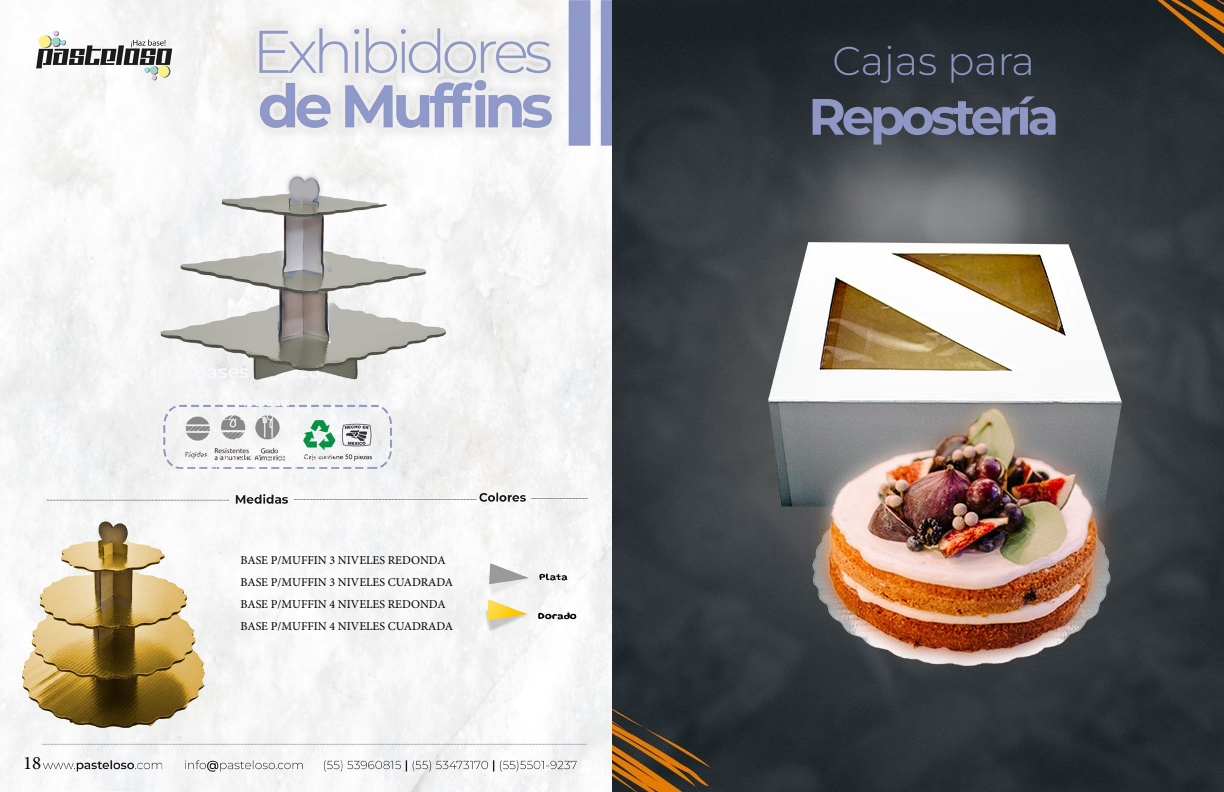
<style>
.page{position:relative;width:1224px;height:792px;background:#fff}
.page>*{position:absolute;margin:0;border:0;box-sizing:border-box;transform-origin:0 0}
.t1{font:700 51px "Montserrat";letter-spacing:-.08em;color:#8f98c4}
.t2{font:300 40px "Montserrat";color:#8f98c4}
.t3{font:19px "Minion Pro";color:#000}
.t4{font:12px/22px "Minion Pro";color:#000}
</style>
<div class="page">
<img style="left:0;top:0;width:1224px;height:792px">
<h3 class="t3" style="left:23px;top:750px;width:20px">18</h3>
<p class="t4" style="left:241px;top:549px;width:214px">BASE P/MUFFIN 3 NIVELES REDONDA<br>BASE P/MUFFIN 3 NIVELES CUADRADA<br>BASE P/MUFFIN 4 NIVELES REDONDA<br>BASE P/MUFFIN 4 NIVELES CUADRADA</p>
<h2 class="t2" style="left:833px;top:34px;width:204px">Cajas para</h2>
<h1 class="t1" style="left:808px;top:83px;width:252px">Repostería</h1>
</div>
